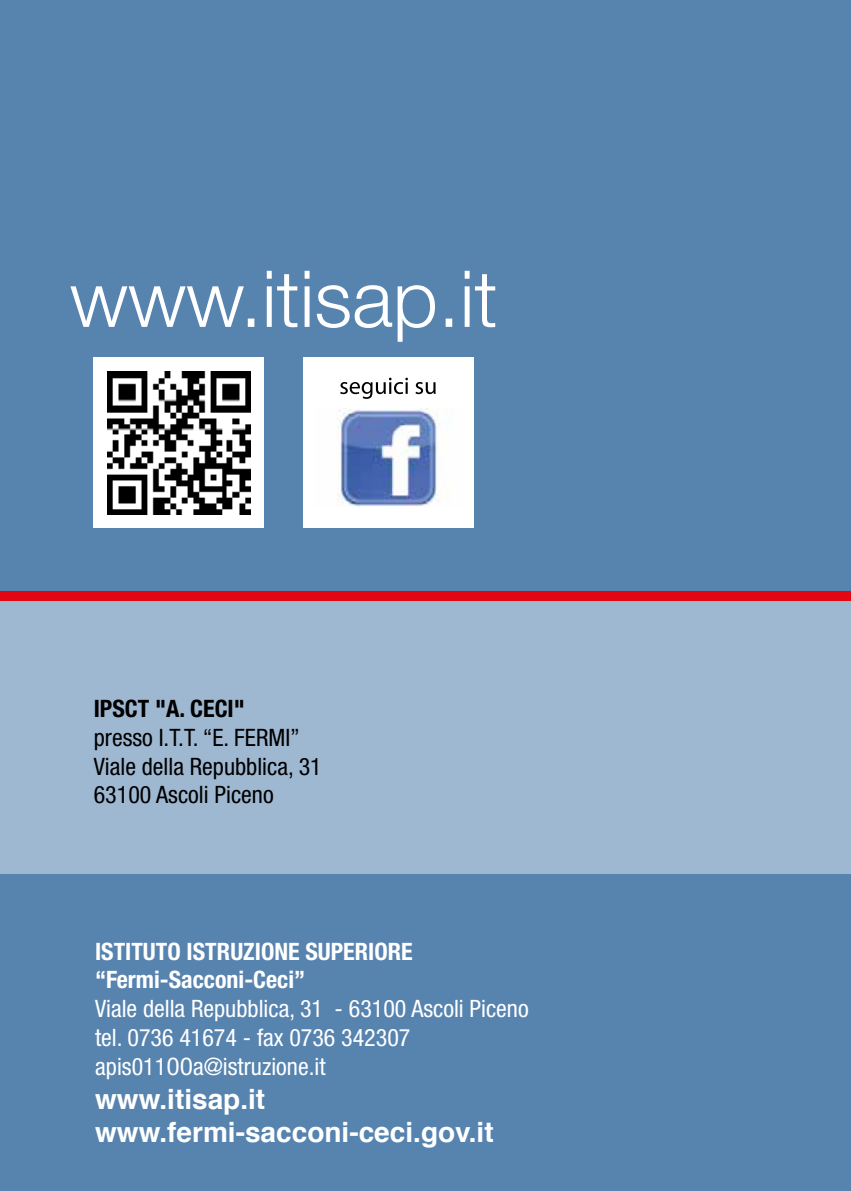
<style>
.page{position:relative;width:851px;height:1191px;background:#fff}
.page>*{position:absolute;margin:0;border:0;box-sizing:border-box;transform-origin:0 0}
.t1{font:700 28px/33.6px "Helvetica";color:#fff}
.t2{font:condensed 24px/28.8px "Helvetica Neue";color:#fff}
.t3{font:condensed 24px/28.8px "Helvetica Neue";color:#000}
.t4{font:700 condensed 24px/28.8px "Helvetica Neue";color:#fff}
.t5{font:700 condensed 24px "Helvetica Neue";color:#000}
</style>
<div class="page">
<div style="left:0;top:600px;width:850px;height:591px;background:#9fb8d1"></div>
<div style="left:0;top:0;width:850px;height:592px;background:#5783af"></div>
<div style="left:0;top:874px;width:850px;height:317px;background:#5783af"></div>
<svg style="left:70px;top:271px;width:425px;height:71px"></svg>
<div style="left:303px;top:358px;width:170px;height:170px;background:#fff"></div>
<img style="left:337px;top:408px;width:116px;height:98px">
<svg style="left:340px;top:378px;width:68px;height:21px"></svg>
<svg style="left:415px;top:382px;width:20px;height:12px"></svg>
<div style="left:94px;top:358px;width:170px;height:170px;background:#fff"></div>
<img style="left:107px;top:371px;width:143px;height:143px">
<div style="left:0;top:590px;width:850px;height:10px;background:#e30613"></div>
<p class="t5" style="left:94px;top:694px;width:152px">IPSCT "A. CECI"</p>
<p class="t3" style="left:94px;top:722px;width:229px">presso I.T.T. “E. FERMI”<br>Viale della Repubblica, 31<br>63100 Ascoli Piceno</p>
<p class="t4" style="left:95px;top:936px;width:319px">ISTITUTO ISTRUZIONE SUPERIORE “Fermi-Sacconi-Ceci”</p>
<p class="t2" style="left:95px;top:994px;width:435px">Viale della Repubblica, 31 - 63100 Ascoli Piceno tel. 0736 41674 - fax 0736 342307 apis011OOa@istruzione.it</p>
<p class="t1" style="left:95px;top:1082px;width:400px">www.itisap.it www.fermi-sacconi-ceci.gov.it</p>
</div>
